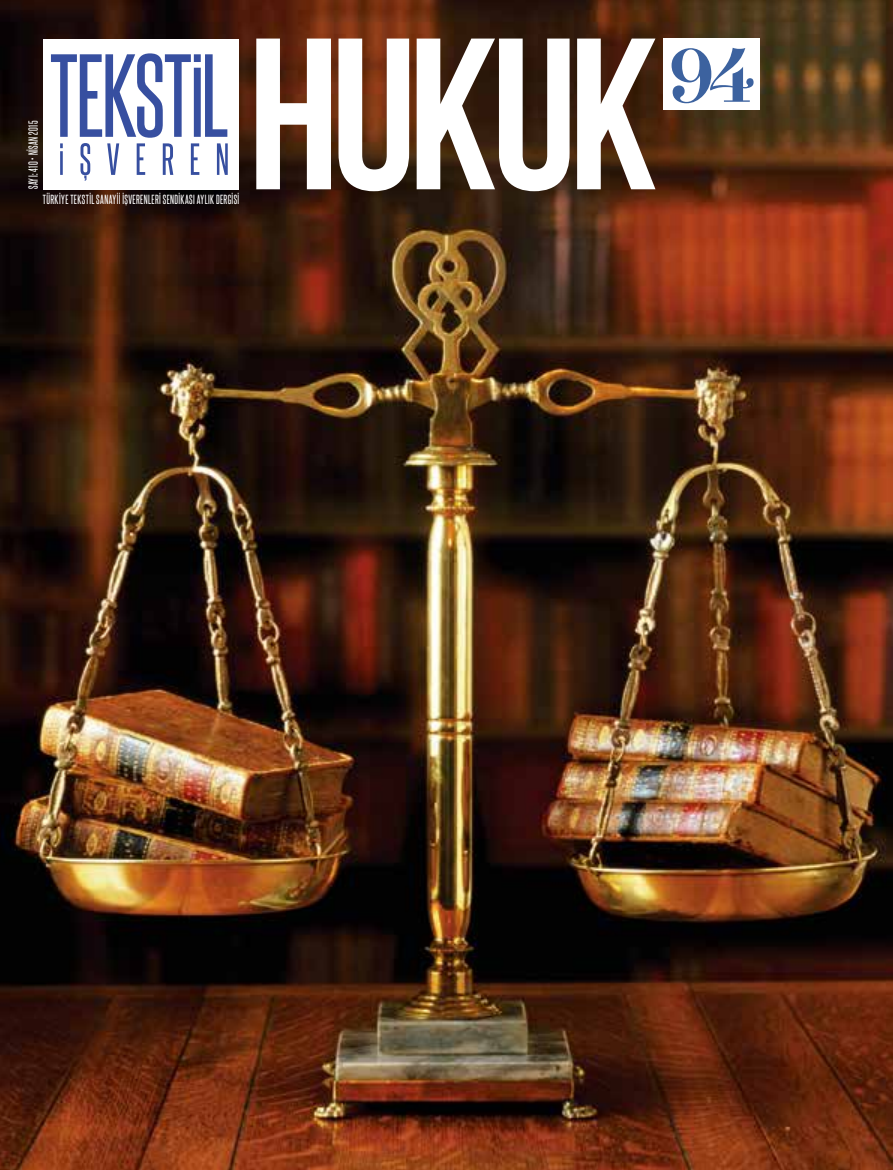
<style>
.page{position:relative;width:893px;height:1170px;background:#fff}
.page>*{position:absolute;margin:0;border:0;box-sizing:border-box;transform-origin:0 0}
.t1{font:215.25px "Bebas Neue";letter-spacing:-.04em;color:#fff}
.t2{font:italic 700 75px "Didotm 11";color:#3c629f}
.t3{font:11.25px "Steelfish Rg";letter-spacing:.035em;color:#fff}
</style>
<div class="page">
<img style="left:0;top:0;width:893px;height:1169px">
<div style="left:43px;top:39px;width:196px;height:150px;background:#fff"></div>
<div style="left:663px;top:39px;width:96px;height:71px;background:#fff"></div>
<svg style="left:51px;top:53px;width:177px;height:127px"></svg>
<p class="t3" style="left:26px;top:189px;width:70px;rotate:-90deg">SAYI: 410 • NİSAN 2015</p>
<p class="t3" style="left:43px;top:192px;width:198px">TÜRKIYE TEKSTIL SANAYII İŞVERENLERI SENDIKASI AYLIK DERGISI</p>
<h1 class="t1" style="left:248px;top:-3px;width:411px">HUKUK</h1>
<h2 class="t2" style="left:669px;top:28px;width:86px">94</h2>
</div>
